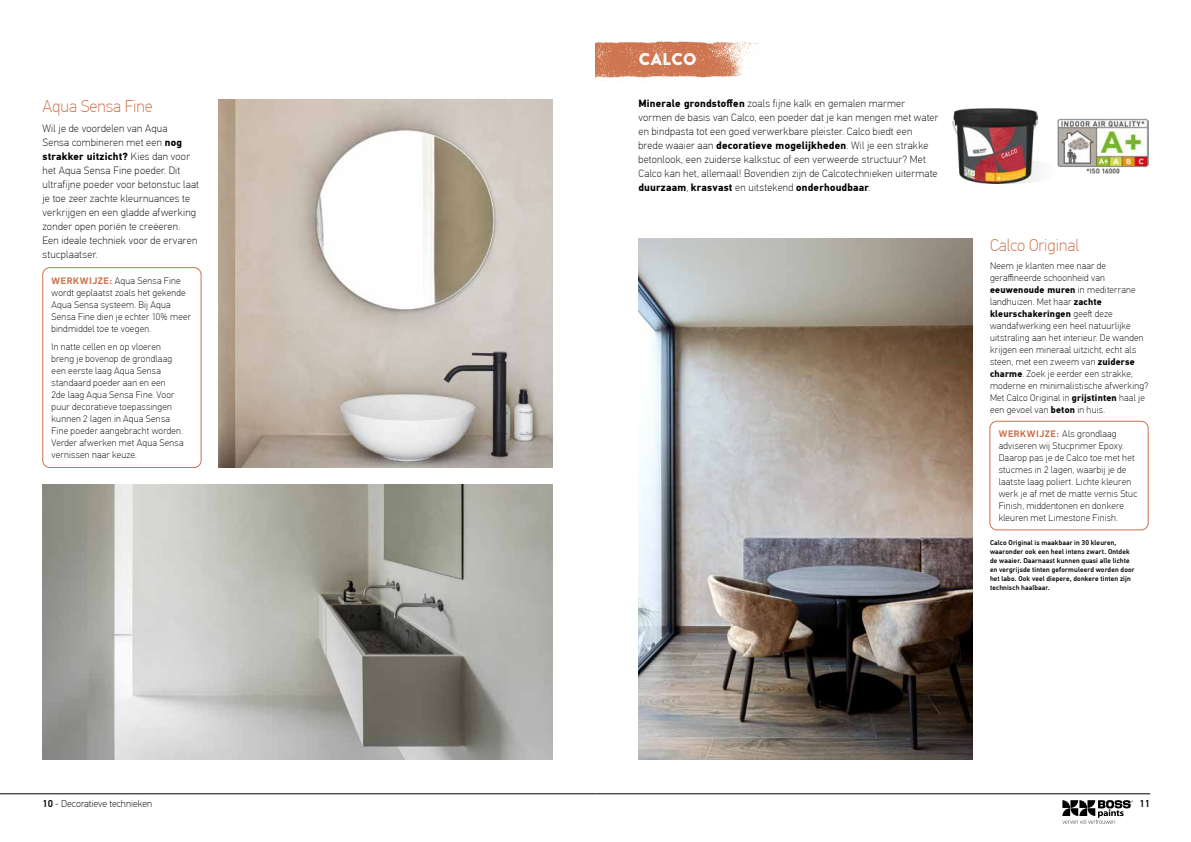
<style>
.page{position:relative;width:1191px;height:842px;background:#fff}
.page>*{position:absolute;margin:0;border:0;box-sizing:border-box;transform-origin:0 0}
.t1{font:100 17px "PF Din Text Pro";color:#cd6f4b}
.t2{font:17px "Brandon Printed Two";letter-spacing:-.005em;color:#fff}
.t3{font:100 10.5px/14px "PF Din Text Pro";letter-spacing:.025em;color:#000}
.t4{font:100 10px "PF Din Text Pro";color:#000}
.t5{font:500 10px "PF Din Text Pro";color:#000}
.t6{font:100 9.5px/12px "PF Din Text Pro";letter-spacing:.025em;color:#000}
.t7{font:500 7px/9px "PF Din Text Pro";letter-spacing:.02em;color:#000}
.s1{font-weight:700}
.s2{font-family:"PFDIN Display Pro";font-weight:700;color:#cd6f4b}
.s3{font-weight:500}
</style>
<div class="page">
<hr style="left:0;top:793px;width:595px;height:1px;background:#000">
<hr style="left:595px;top:793px;width:555px;height:1px;background:#000">
<svg style="left:1062px;top:800px;width:70px;height:24px"></svg>
<div style="left:959px;top:159px;width:102px;height:25px;background:#f9f9f9;border-radius:50%"></div>
<img style="left:638px;top:238px;width:334px;height:522px">
<img style="left:595px;top:41px;width:164px;height:37px">
<img style="left:952px;top:109px;width:85px;height:74px">
<div style="left:989px;top:421px;width:159px;height:109px;border:1px solid #cd6f4b;border-radius:7px"></div>
<div style="left:43px;top:267px;width:158px;height:201px;border:1px solid #cd6f4b;border-radius:7px"></div>
<img style="left:43px;top:485px;width:510px;height:275px">
<img style="left:218px;top:99px;width:335px;height:369px">
<img style="left:1058px;top:118px;width:90px;height:55px">
<h1 class="t1" style="left:43px;top:96px;width:112px">Aqua Sensa Fine</h1>
<p class="t3" style="left:43px;top:121px;width:158px">Wil je de voordelen van Aqua<br>Sensa combineren met een <span class="s1">nog strakker uitzicht?</span> Kies dan voor het Aqua Sensa Fine poeder. Dit ultrafijne poeder voor betonstuc laat je toe zeer zachte kleurnuances te verkrijgen en een gladde afwerking zonder open poriën te creëeren.<br>Een ideale techniek voor de ervaren stucplaatser.</p>
<p class="t6" style="left:52px;top:275px;width:141px"><span class="s2">WERKWIJZE:</span> Aqua Sensa Fine wordt geplaatst zoals het gekende<br>Aqua Sensa systeem. Bij Aqua<br>Sensa Fine dien je echter 10% meer bindmiddel toe te voegen.</p>
<p class="t6" style="left:52px;top:341px;width:133px">In natte cellen en op vloeren breng je bovenop de grondlaag een eerste laag Aqua Sensa standaard poeder aan en een<br>2de laag Aqua Sensa Fine. Voor puur decoratieve toepassingen kunnen 2 lagen in Aqua Sensa<br>Fine poeder aangebracht worden.<br>Verder afwerken met Aqua Sensa vernissen naar keuze.</p>
<h1 class="t2" style="left:638px;top:49px;width:60px">CALCO</h1>
<p class="t3" style="left:638px;top:97px;width:301px"><span class="s1">Minerale grondstoffen</span> zoals fijne kalk en gemalen marmer vormen de basis van Calco, een poeder dat je kan mengen met water en bindpasta tot een goed verwerkbare pleister. Calco biedt een brede waaier aan <span class="s1">decoratieve mogelijkheden</span>. Wil je een strakke betonlook, een zuiderse kalkstuc of een verweerde structuur? Met Calco kan het, allemaal! Bovendien zijn de Calcotechnieken uitermate <span class="s1">duurzaam</span>, <span class="s1">krasvast</span> en uitstekend <span class="s1">onderhoudbaar</span>.</p>
<h1 class="t1" style="left:990px;top:236px;width:91px">Calco Original</h1>
<p class="t6" style="left:990px;top:260px;width:160px">Neem je klanten mee naar de geraffineerde schoonheid van <span class="s1">eeuwenoude muren</span> in mediterrane landhuizen. Met haar <span class="s1">zachte kleurschakeringen</span> geeft deze wandafwerking een heel natuurlijke uitstraling aan het interieur. De wanden krijgen een mineraal uitzicht, echt als steen, met een zweem van <span class="s1">zuiderse charme</span>. Zoek je eerder een strakke, moderne en minimalistische afwerking?<br>Met Calco Original in <span class="s1">grijstinten</span> haal je een gevoel van <span class="s1">beton</span> in huis.</p>
<p class="t6" style="left:998px;top:428px;width:140px"><span class="s2">WERKWIJZE:</span> Als grondlaag adviseren wij Stucprimer Epoxy.<br>Daarop pas je de Calco toe met het stucmes in 2 lagen, waarbij je de laatste laag poliert. Lichte kleuren werk je af met de matte vernis Stuc<br>Finish, middentonen en donkere kleuren met Limestone Finish.</p>
<p class="t7" style="left:990px;top:538px;width:146px">Calco Original is maakbaar in 30 kleuren, waaronder ook een heel intens zwart. Ontdek de waaier. Daarnaast kunnen quasi alle lichte en vergrijsde tinten geformuleerd worden door het labo. Ook veel diepere, donkere tinten zijn technisch haalbaar.</p>
<p class="t4" style="left:43px;top:798px;width:111px"><span class="s3">10</span> - Decoratieve technieken</p>
<p class="t5" style="left:1139px;top:798px;width:12px">11</p>
</div>
